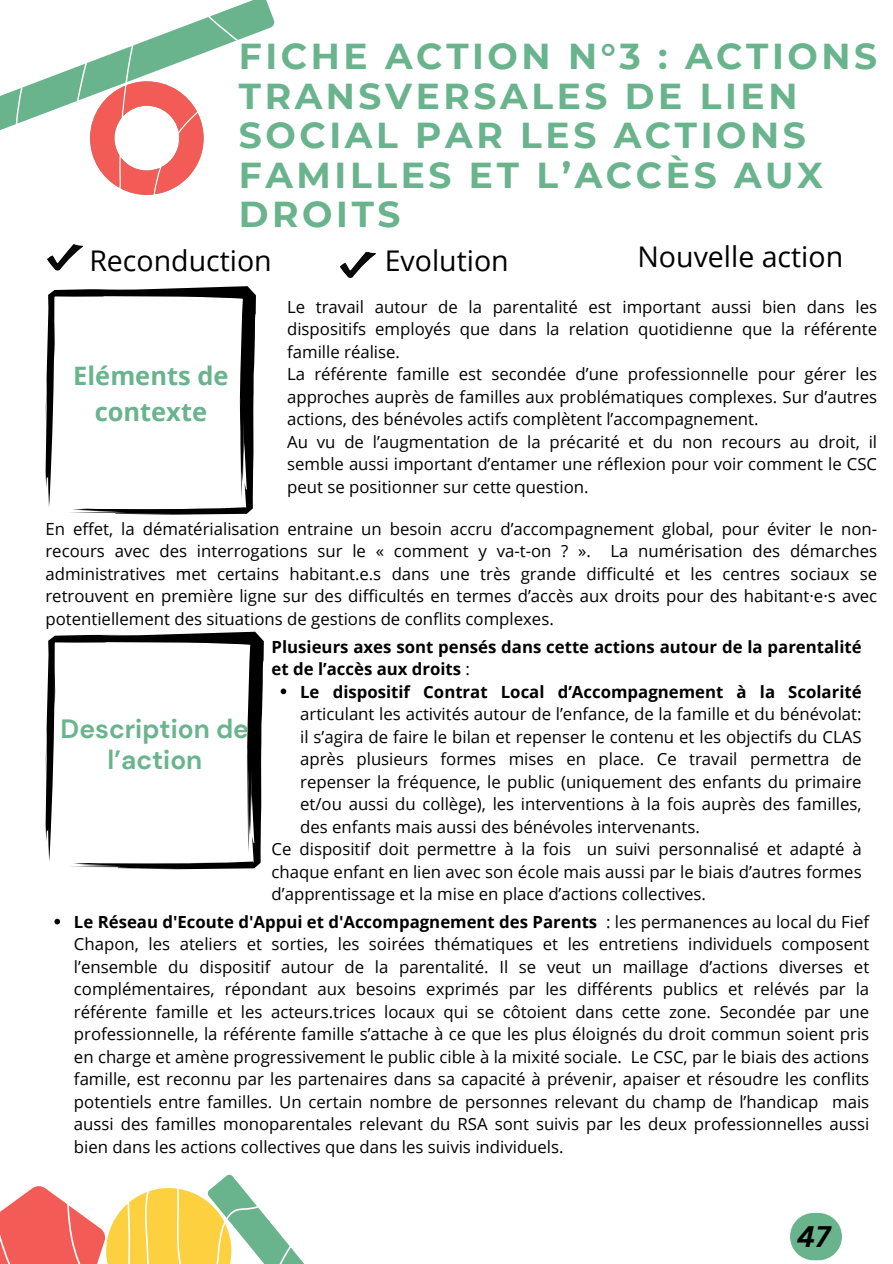
<style>
.page{position:relative;width:893px;height:1264px;background:#fff}
.page>*{position:absolute;margin:0;border:0;box-sizing:border-box;transform-origin:0 0}
.t1{font:700 36px/39.3px "Montserrat";letter-spacing:.1em;color:#69b48d}
.t2{font:italic 700 28.95px "Canva Sans";color:#000}
.t3{font:28.5px "Open Sans";color:#000}
.t4{font:700 26.4px/30.6px "DM Sans";color:#69b48d;text-align:center}
.t5{font:700 25.35px/35.2px "Open Sans";color:#69b48d;text-align:center}
.t6{font:16.8px/22.5px "Open Sans";color:#000;text-align:justify}
.t7{font:700 16.8px/22.5px "Open Sans";color:#000}
.s1{font-weight:400}
.s2{font-weight:700}
</style>
<div class="page">
<svg style="left:0;top:1174px;width:304px;height:89px"></svg>
<svg style="left:0;top:0;width:275px;height:195px"></svg>
<svg style="left:45px;top:286px;width:211px;height:228px"></svg>
<svg style="left:45px;top:631px;width:219px;height:238px"></svg>
<svg style="left:48px;top:244px;width:35px;height:26px"></svg>
<svg style="left:280px;top:688px;width:6px;height:6px"></svg>
<svg style="left:54px;top:918px;width:6px;height:6px"></svg>
<svg style="left:340px;top:252px;width:35px;height:26px"></svg>
<div style="left:790px;top:1212px;width:51px;height:48px;background:#69b48d;border-radius:24px"></div>
<h3 class="t1" style="left:239px;top:37px;width:640px">FICHE ACTION N°3 : ACTIONS<br>TRANSVERSALES DE LIEN<br>SOCIAL PAR LES ACTIONS<br>FAMILLES ET L’ACCÈS AUX<br>DROITS</h3>
<h3 class="t3" style="left:89px;top:240px;width:184px">Reconduction</h3>
<p class="t3" style="left:384px;top:240px;width:125px">Evolution</p>
<h3 class="t3" style="left:637px;top:237px;width:207px">Nouvelle action</h3>
<p class="t5" style="left:73px;top:358px;width:157px">Eléments de contexte</p>
<p class="t6" style="left:287px;top:295px;width:591px">Le travail autour de la parentalité est important aussi bien dans les dispositifs employés que dans la relation quotidienne que la référente famille réalise.</p>
<h1 class="t6" style="left:287px;top:362px;width:591px">La référente famille est secondée d’une professionnelle pour gérer les approches auprès de familles aux problématiques complexes. Sur d’autres actions, des bénévoles actifs complètent l’accompagnement.</h1>
<p class="t6" style="left:287px;top:430px;width:591px">Au vu de l’augmentation de la précarité et du non recours au droit, il semble aussi important d’entamer une réflexion pour voir comment le CSC peut se positionner sur cette question.</p>
<p class="t6" style="left:45px;top:517px;width:833px">En effet, la dématérialisation entraine un besoin accru d’accompagnement global, pour éviter le non&shy;recours avec des interrogations sur le « comment y va-t-on ? ». La numérisation des démarches administratives met certains habitant.e.s dans une très grande difficulté et les centres sociaux se retrouvent en première ligne sur des difficultés en termes d’accès aux droits pour des habitant·e·s avec potentiellement des situations de gestions de conflits complexes.</p>
<p class="t7" style="left:271px;top:634px;width:591px">Plusieurs axes sont pensés dans cette actions autour de la parentalité et de l’accès aux droits <span class="s1">:</span></p>
<p class="t6" style="left:300px;top:679px;width:563px"><span class="s2">Le dispositif Contrat Local d’Accompagnement à la Scolarité </span>articulant les activités autour de l’enfance, de la famille et du bénévolat: il s’agira de faire le bilan et repenser le contenu et les objectifs du CLAS après plusieurs formes mises en place. Ce travail permettra de repenser la fréquence, le public (uniquement des enfants du primaire et/ou aussi du collège), les interventions à la fois auprès des familles, des enfants mais aussi des bénévoles intervenants.</p>
<p class="t6" style="left:271px;top:837px;width:591px">Ce dispositif doit permettre à la fois un suivi personnalisé et adapté à chaque enfant en lien avec son école mais aussi par le biais d’autres formes d’apprentissage et la mise en place d’actions collectives.</p>
<h2 class="t6" style="left:74px;top:910px;width:796px"><span class="s2">Le Réseau d'Ecoute d'Appui et d'Accompagnement des Parents</span> : les permanences au local du Fief Chapon, les ateliers et sorties, les soirées thématiques et les entretiens individuels composent l’ensemble du dispositif autour de la parentalité. Il se veut un maillage d’actions diverses et complémentaires, répondant aux besoins exprimés par les différents publics et relévés par la référente famille et les acteurs.trices locaux qui se côtoient dans cette zone. Secondée par une professionnelle, la référente famille s’attache à ce que les plus éloignés du droit commun soient pris en charge et amène progressivement le public cible à la mixité sociale. Le CSC, par le biais des actions famille, est reconnu par les partenaires dans sa capacité à prévenir, apaiser et résoudre les conflits potentiels entre familles. Un certain nombre de personnes relevant du champ de l’handicap mais aussi des familles monoparentales relevant du RSA sont suivis par les deux professionnelles aussi bien dans les actions collectives que dans les suivis individuels.</h2>
<h4 class="t4" style="left:61px;top:713px;width:190px">Description de l’action</h4>
<p class="t2" style="left:797px;top:1215px;width:34px">47</p>
</div>
